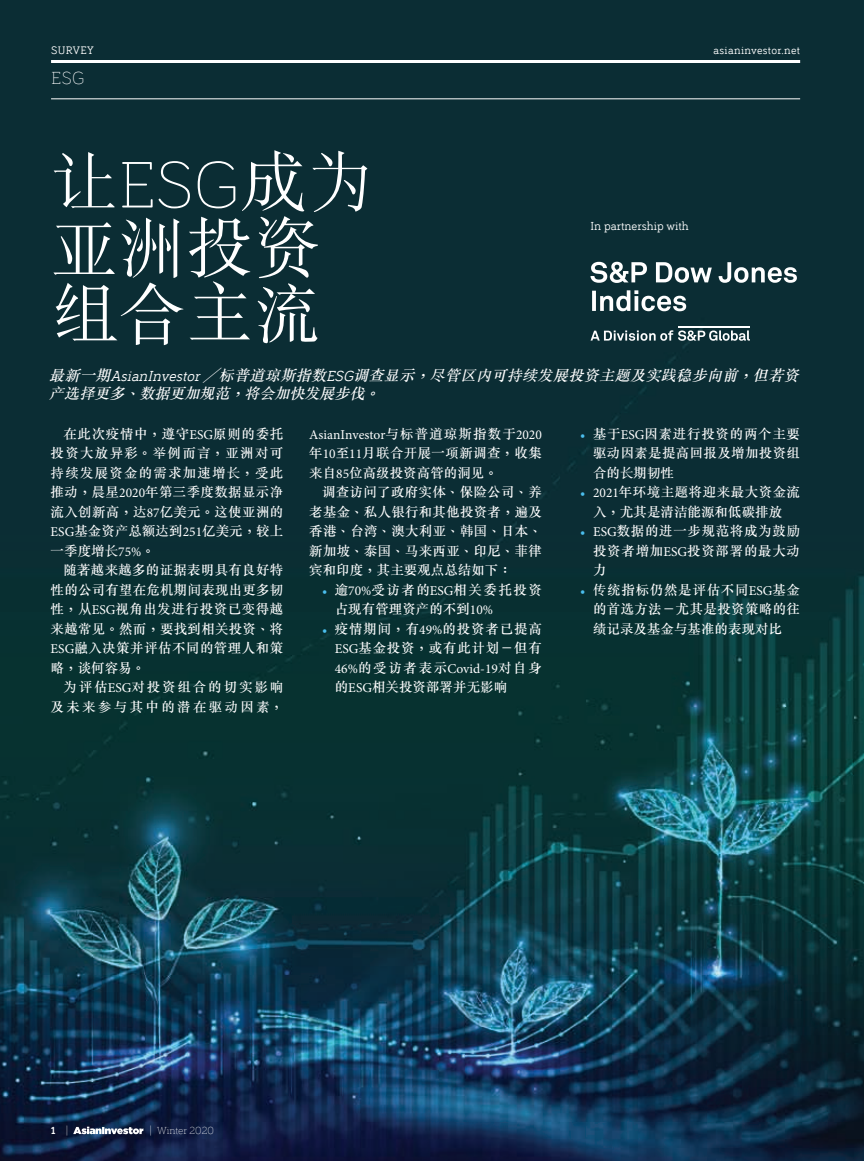
<style>
.page{position:relative;width:864px;height:1161px;background:#fff}
.page>*{position:absolute;margin:0;border:0;box-sizing:border-box;transform-origin:0 0}
.t1{font:300 67.5px/66px "M Sung HKS";color:#fff}
.t2{font:300 18px "Bariol Serif";color:#fff}
.t3{font:italic 500 15px/18px "M Sung HKS";color:#fff}
.t4{font:500 13.5px/19.5px "M Sung HKS";letter-spacing:.025em;color:#fff;text-align:justify}
.t5{font:13.5px "Minion Pro";color:#fff}
.t6{font:500 13.5px/19.5px "M Sung HKS";color:#fff}
.t7{font:500 13.5px/19.5px "M Sung HKS";letter-spacing:.06em;color:#fff;text-align:right}
.t8{font:500 13.5px/19.5px "M Sung HKS";letter-spacing:.17em;color:#fff;text-align:right}
.t9{font:12px "Bariol Serif";color:#fff}
.t10{font:11.25px "Bariol Serif";letter-spacing:.03em;color:#fff}
.t11{font:300 10.5px "Bariol Serif";color:#fff}
.t12{font:700 10.5px "Bariol Serif";color:#fff}
.s1{font-family:"Bariol Serif"}
.s2{font-family:"Bariol Serif";font-weight:400}
.s3{font-family:"Minion Pro";font-weight:400}
.s4{font-family:"Minion Pro";font-weight:400;color:#4bbeed}
.s5{font-family:"M Sung HKS";font-weight:500}
.s6{font-weight:300}
</style>
<div class="page">
<img style="left:0;top:0;width:863px;height:1161px">
<hr style="left:677px;top:326px;width:72px;height:1px;background:#fff">
<svg style="left:590px;top:330px;width:159px;height:11px"></svg>
<svg style="left:590px;top:262px;width:206px;height:49px"></svg>
<hr style="left:51px;top:60px;width:748px;height:3px;background:#fff">
<hr style="left:51px;top:99px;width:748px;height:1px;background:#fff">
<svg style="left:73px;top:1126px;width:70px;height:8px"></svg>
<p class="t10" style="left:51px;top:42px;width:44px">SURVEY</p>
<p class="t10" style="left:713px;top:42px;width:88px">asianinvestor.net</p>
<h2 class="t2" style="left:51px;top:66px;width:35px">ESG</h2>
<h1 class="t1" style="left:51px;top:147px;width:325px">讓<span class="s1">ESG</span>成為亞洲投資組合主流</h1>
<p class="t9" style="left:590px;top:218px;width:100px">In partnership with</p>
<p class="t3" style="left:49px;top:366px;width:755px">最新一期<span class="s2">AsianInvestor</span> ╱標普道瓊斯指數<span class="s2">ESG</span>調查顯示，儘管區內可持續發展投資主題及實踐穩步向前，但若資產選擇更多、數據更加規範，將會加快發展步伐。</p>
<p class="t4" style="left:51px;top:424px;width:234px;text-indent:13px">在此次疫情中，遵守<span class="s3">ESG</span>原則的委托投資大放異彩。舉例而言，亞洲對可持續發展資金的需求加速增長，受此推動，晨星<span class="s3">2020</span>年第三季度數據顯示淨流入創新高，達<span class="s3">87</span>億美元。這使亞洲的<span class="s3">ESG</span>基金資產總額達到<span class="s3">251</span>億美元，較上一季度增長<span class="s3">75%</span>。</p>
<p class="t4" style="left:51px;top:560px;width:234px;text-indent:13px">隨著越來越多的證據表明具有良好特性的公司有望在危機期間表現出更多韌性，從<span class="s3">ESG</span>視角出發進行投資已變得越來越常見。然而，要找到相關投資、將<span class="s3">ESG</span>融入決策並評估不同的管理人和策略，談何容易。</p>
<p class="t8" style="left:51px;top:677px;width:234px">為評估<span class="s3">ESG</span>對投資組合的切實影響及未來參與其中的潛在驅動因素，</p>
<p class="t4" style="left:592px;top:423px;width:208px;text-indent:-13px"><span class="s4">•</span> 基於<span class="s3">ESG</span>因素進行投資的兩個主要驅動因素是提高回報及增加投資組合的長期韌性</p>
<p class="t4" style="left:580px;top:482px;width:221px;text-align:center"><span class="s4">•</span> <span class="s3">2021</span>年環境主題將迎來最大資金流入，尤其是清潔能源和低碳排放</p>
<p class="t4" style="left:592px;top:521px;width:208px;text-indent:-13px"><span class="s4">•</span> <span class="s3">ESG</span>數據的進一步規範將成為鼓勵投資者增加<span class="s3">ESG</span>投資部署的最大動力</p>
<p class="t4" style="left:592px;top:579px;width:208px;text-indent:-13px"><span class="s4">•</span> 傳統指標仍然是評估不同<span class="s3">ESG</span>基金的首選方法－尤其是投資策略的往績記錄及基金與基準的表現對比</p>
<p class="t5" style="left:309px;top:425px;width:234px">AsianInvestor<span class="s5">與標普道瓊斯指數於</span>2020</p>
<p class="t4" style="left:309px;top:443px;width:234px">年<span class="s3">10</span>至<span class="s3">11</span>月聯合開展一項新調查，收集來自<span class="s3">85</span>位高級投資高管的洞見。</p>
<p class="t4" style="left:309px;top:482px;width:234px;text-indent:13px">調查訪問了政府實體、保險公司、養老基金、私人銀行和其他投資者，遍及香港、台灣、澳大利亞、韓國、日本、新加坡、泰國、馬來西亞、印尼、菲律賓和印度，其主要觀點總結如下：</p>
<p class="t6" style="left:334px;top:579px;width:208px;text-indent:-13px"><span class="s4">•</span> 逾<span class="s3">70%</span>受訪者的<span class="s3">ESG</span>相關委托投資佔現有管理資產的不到<span class="s3">10%</span></p>
<p class="t7" style="left:322px;top:618px;width:221px"><span class="s4">•</span> 疫情期間，有<span class="s3">49%</span>的投資者已提高<br><span class="s3">ESG</span>基金投資，或有此計劃－但有</p>
<p class="t5" style="left:334px;top:659px;width:208px">46%<span class="s5">的受訪者表示</span>Covid-19<span class="s5">對自身</span></p>
<p class="t6" style="left:334px;top:677px;width:174px">的<span class="s3">ESG</span>相關投資部署並無影響</p>
<p class="t12" style="left:51px;top:1123px;width:19px">1 <span class="s6">|</span></p>
<p class="t11" style="left:149px;top:1123px;width:66px">| Winter 2020</p>
</div>
